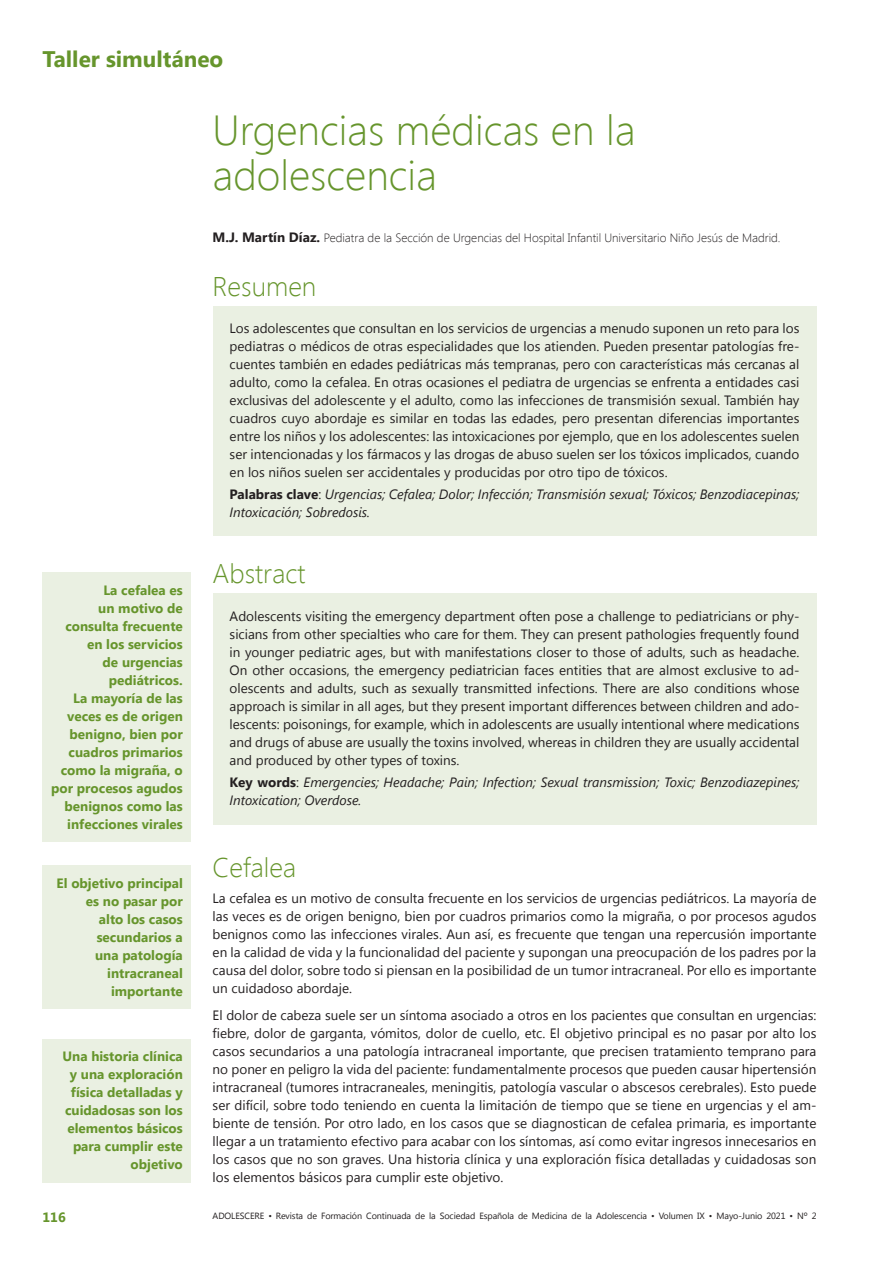
<style>
.page{position:relative;width:893px;height:1263px;background:#fff}
.page>*{position:absolute;margin:0;border:0;box-sizing:border-box;transform-origin:0 0}
.Titulo{font:300 42px/45px "Segoe UI";color:#66952c}
._1nivel{font:300 27px "Segoe UI";color:#66952c}
.Resumen{font:300 27px "Segoe UI";color:#66952c}
.t1{font:700 22.5px "Segoe UI";color:#66952c}
.t2{font:13.5px/18px "Segoe UI";color:#231f20;text-align:justify}
.t3{font:700 13.5px/18px "Segoe UI";color:#66952c;text-align:right}
.titpclave{font:italic 13.5px/18px "Segoe UI";color:#231f20}
.Autor{font:300 12px "Segoe UI";color:#231f20}
.t4{font:9px "Segoe UI";letter-spacing:-.01em;color:#231f20}
.s1{font-weight:700;font-size:13.5px}
.s2{font-weight:700;font-style:normal}
.s3{font-style:normal}
</style>
<div class="page">
<div style="left:213px;top:306px;width:603px;height:230px;background:#eaf0e2"></div>
<div style="left:213px;top:594px;width:603px;height:231px;background:#eaf0e2"></div>
<div style="left:43px;top:573px;width:148px;height:269px;background:#eaf0e2"></div>
<div style="left:43px;top:865px;width:148px;height:144px;background:#eaf0e2"></div>
<div style="left:43px;top:1039px;width:148px;height:143px;background:#eaf0e2"></div>
<h3 class="t1" style="left:43px;top:43px;width:182px">Taller simultáneo</h3>
<p class="Titulo" style="left:213px;top:107px;width:424px">Urgencias médicas en la adolescencia</p>
<p class="t3" style="left:51px;top:581px;width:133px">La cefalea es<br>un motivo de consulta frecuente en los servicios<br>de urgencias pediátricos.<br>La mayoría de las veces es de origen benigno, bien por cuadros primarios como la migraña, o por procesos agudos benignos como las infecciones virales</p>
<p class="t3" style="left:57px;top:873px;width:128px">El objetivo principal es no pasar por<br>alto los casos secundarios a<br>una patología intracraneal importante</p>
<p class="t3" style="left:62px;top:1047px;width:122px">Una historia clínica y una exploración física detalladas y cuidadosas son los elementos básicos para cumplir este objetivo</p>
<p class="Autor" style="left:213px;top:230px;width:569px"><span class="s1">M.J. Martín Díaz.</span> Pediatra de la Sección de Urgencias del Hospital Infantil Universitario Niño Jesús de Madrid.</p>
<p class="Resumen" style="left:213px;top:268px;width:105px">Resumen</p>
<p class="t2" style="left:230px;top:319px;width:571px">Los adolescentes que consultan en los servicios de urgencias a menudo suponen un reto para los pediatras o médicos de otras especialidades que los atienden. Pueden presentar patologías fre&shy;cuentes también en edades pediátricas más tempranas, pero con características más cercanas al adulto, como la cefalea. En otras ocasiones el pediatra de urgencias se enfrenta a entidades casi exclusivas del adolescente y el adulto, como las infecciones de transmisión sexual. También hay cuadros cuyo abordaje es similar en todas las edades, pero presentan diferencias importantes entre los niños y los adolescentes: las intoxicaciones por ejemplo, que en los adolescentes suelen ser intencionadas y los fármacos y las drogas de abuso suelen ser los tóxicos implicados, cuando en los niños suelen ser accidentales y producidas por otro tipo de tóxicos.</p>
<p class="titpclave" style="left:230px;top:485px;width:571px"><span class="s2">Palabras clave</span><span class="s3">:</span> Urgencias; Cefalea; Dolor; Infección; Transmisión sexual; Tóxicos; Benzodiacepinas;<br>Intoxicación; Sobredosis.</p>
<p class="_1nivel" style="left:213px;top:555px;width:94px">Abstract</p>
<p class="t2" style="left:230px;top:606px;width:571px">Adolescents visiting the emergency department often pose a challenge to pediatricians or phy&shy;sicians from other specialties who care for them. They can present pathologies frequently found in younger pediatric ages, but with manifestations closer to those of adults, such as headache.<br>On other occasions, the emergency pediatrician faces entities that are almost exclusive to ad&shy;olescents and adults, such as sexually transmitted infections. There are also conditions whose approach is similar in all ages, but they present important differences between children and ado&shy;lescents: poisonings, for example, which in adolescents are usually intentional where medications and drugs of abuse are usually the toxins involved, whereas in children they are usually accidental and produced by other types of toxins.</p>
<p class="titpclave" style="left:230px;top:772px;width:571px"><span class="s2">Key words</span><span class="s3">:</span> Emergencies; Headache; Pain; Infection; Sexual transmission; Toxic; Benzodiazepines;<br>Intoxication; Overdose.</p>
<p class="_1nivel" style="left:213px;top:849px;width:85px">Cefalea</p>
<p class="t2" style="left:213px;top:889px;width:605px">La cefalea es un motivo de consulta frecuente en los servicios de urgencias pediátricos. La mayoría de las veces es de origen benigno, bien por cuadros primarios como la migraña, o por procesos agudos benignos como las infecciones virales. Aun así, es frecuente que tengan una repercusión importante en la calidad de vida y la funcionalidad del paciente y supongan una preocupación de los padres por la causa del dolor, sobre todo si piensan en la posibilidad de un tumor intracraneal. Por ello es importante un cuidadoso abordaje.</p>
<p class="t2" style="left:213px;top:1005px;width:605px">El dolor de cabeza suele ser un síntoma asociado a otros en los pacientes que consultan en urgencias: fiebre, dolor de garganta, vómitos, dolor de cuello, etc. El objetivo principal es no pasar por alto los casos secundarios a una patología intracraneal importante, que precisen tratamiento temprano para no poner en peligro la vida del paciente: fundamentalmente procesos que pueden causar hipertensión intracraneal (tumores intracraneales, meningitis, patología vascular o abscesos cerebrales). Esto puede ser difícil, sobre todo teniendo en cuenta la limitación de tiempo que se tiene en urgencias y el am&shy;biente de tensión. Por otro lado, en los casos que se diagnostican de cefalea primaria, es importante llegar a un tratamiento efectivo para acabar con los síntomas, así como evitar ingresos innecesarios en los casos que no son graves. Una historia clínica y una exploración física detalladas y cuidadosas son los elementos básicos para cumplir este objetivo.</p>
<p class="t3" style="left:43px;top:1207px;width:25px">116</p>
<p class="t4" style="left:213px;top:1209px;width:605px">ADOLESCERE • Revista de Formación Continuada de la Sociedad Española de Medicina de la Adolescencia • Volumen IX • Mayo-Junio 2021 • Nº 2</p>
</div>
